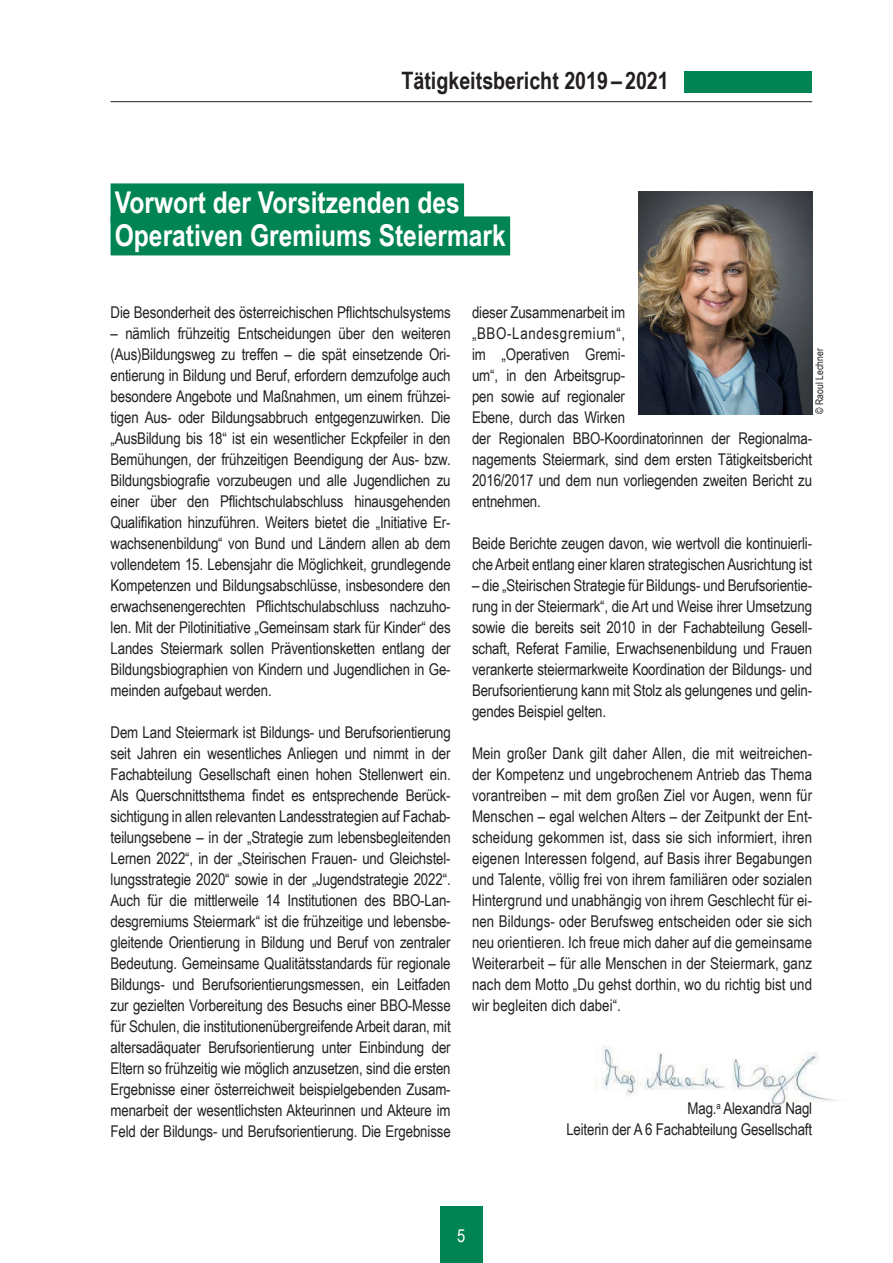
<style>
.page{position:relative;width:893px;height:1263px;background:#fff}
.page>*{position:absolute;margin:0;border:0;box-sizing:border-box;transform-origin:0 0}
.t1{font:700 30px/33px "Arial Narrow";color:#fff}
.t2{font:700 24px "Arial Narrow";color:#231f20}
.t3{font:18px "Arial Narrow";color:#fff}
.t4{font:16.2px/21px "Arial Narrow";letter-spacing:-.01em;color:#231f20;text-align:justify}
.t5{font:10.5px "Arial Narrow";letter-spacing:.005em;color:#231f20}
</style>
<div class="page">
<div style="left:685px;top:71px;width:127px;height:22px;background:#008454"></div>
<hr style="left:111px;top:101px;width:701px;height:1px;background:#231f20">
<div style="left:440px;top:1206px;width:43px;height:57px;background:#008454"></div>
<img style="left:595px;top:1046px;width:243px;height:63px">
<img style="left:639px;top:191px;width:173px;height:223px">
<div style="left:111px;top:183px;width:353px;height:39px;background:#008454"></div>
<div style="left:111px;top:216px;width:399px;height:39px;background:#008454"></div>
<h2 class="t2" style="left:401px;top:62px;width:269px">Tätigkeitsbericht 2019 – 2021</h2>
<h1 class="t1" style="left:115px;top:185px;width:393px">Vorwort der Vorsitzenden des<br>Operativen Gremiums Steiermark</h1>
<p class="t4" style="left:111px;top:301px;width:342px">Die Besonderheit des österreichischen Pflichtschulsystems</p>
<p class="t4" style="left:111px;top:322px;width:342px">– nämlich frühzeitig Entscheidungen über den weiteren (Aus)Bildungsweg zu treffen – die spät einsetzende Ori&shy;entierung in Bildung und Beruf, erfordern demzufolge auch besondere Angebote und Maßnahmen, um einem frühzei&shy;tigen Aus- oder Bildungsabbruch entgegenzuwirken. Die „AusBildung bis 18“ ist ein wesentlicher Eckpfeiler in den Bemühungen, der frühzeitigen Beendigung der Aus- bzw.<br>Bildungsbiografie vorzubeugen und alle Jugendlichen zu einer über den Pflichtschulabschluss hinausgehenden Qualifikation hinzuführen. Weiters bietet die „Initiative Er&shy;wachsenenbildung“ von Bund und Ländern allen ab dem vollendetem 15. Lebensjahr die Möglichkeit, grundlegende Kompetenzen und Bildungsabschlüsse, insbesondere den erwachsenengerechten Pflichtschulabschluss nachzuho&shy;len. Mit der Pilotinitiative „Gemeinsam stark für Kinder“ des Landes Steiermark sollen Präventionsketten entlang der Bildungsbiographien von Kindern und Jugendlichen in Ge&shy;meinden aufgebaut werden.</p>
<p class="t4" style="left:111px;top:721px;width:342px">Dem Land Steiermark ist Bildungs- und Berufsorientierung seit Jahren ein wesentliches Anliegen und nimmt in der Fachabteilung Gesellschaft einen hohen Stellenwert ein.<br>Als Querschnittsthema findet es entsprechende Berück&shy;sichtigung in allen relevanten Landesstrategien auf Fachab&shy;teilungsebene – in der „Strategie zum lebensbegleitenden Lernen 2022“, in der „Steirischen Frauen- und Gleichstel&shy;lungsstrategie 2020“ sowie in der „Jugendstrategie 2022“.<br>Auch für die mittlerweile 14 Institutionen des BBO-Lan&shy;desgremiums Steiermark“ ist die frühzeitige und lebensbe&shy;gleitende Orientierung in Bildung und Beruf von zentraler Bedeutung. Gemeinsame Qualitätsstandards für regionale Bildungs- und Berufsorientierungsmessen, ein Leitfaden zur gezielten Vorbereitung des Besuchs einer BBO-Messe für Schulen, die institutionenübergreifende Arbeit daran, mit altersadäquater Berufsorientierung unter Einbindung der Eltern so frühzeitig wie möglich anzusetzen, sind die ersten Ergebnisse einer österreichweit beispielgebenden Zusam&shy;menarbeit der wesentlichsten Akteurinnen und Akteure im Feld der Bildungs- und Berufsorientierung. Die Ergebnisse</p>
<p class="t4" style="left:472px;top:301px;width:155px">dieser Zusammenarbeit im „BBO-Landesgremium“, im „Operativen Gremi&shy;um“, in den Arbeitsgrup&shy;pen sowie auf regionaler Ebene, durch das Wirken</p>
<p class="t5" style="left:812px;top:414px;width:67px;rotate:-90deg">© Raoul Lechner</p>
<p class="t4" style="left:472px;top:427px;width:342px">der Regionalen BBO-Koordinatorinnen der Regionalma&shy;nagements Steiermark, sind dem ersten Tätigkeitsbericht 2016/2017 und dem nun vorliegenden zweiten Bericht zu entnehmen.</p>
<p class="t4" style="left:472px;top:532px;width:342px">Beide Berichte zeugen davon, wie wertvoll die kontinuierli&shy;che Arbeit entlang einer klaren strategischen Ausrichtung ist</p>
<p class="t4" style="left:472px;top:574px;width:342px">– die „Steirischen Strategie für Bildungs- und Berufsorientie&shy;rung in der Steiermark“, die Art und Weise ihrer Umsetzung sowie die bereits seit 2010 in der Fachabteilung Gesell&shy;schaft, Referat Familie, Erwachsenenbildung und Frauen verankerte steiermarkweite Koordination der Bildungs- und Berufsorientierung kann mit Stolz als gelungenes und gelin&shy;gendes Beispiel gelten.</p>
<p class="t4" style="left:472px;top:742px;width:342px">Mein großer Dank gilt daher Allen, die mit weitreichen&shy;der Kompetenz und ungebrochenem Antrieb das Thema vorantreiben – mit dem großen Ziel vor Augen, wenn für Menschen – egal welchen Alters – der Zeitpunkt der Ent&shy;scheidung gekommen ist, dass sie sich informiert, ihren eigenen Interessen folgend, auf Basis ihrer Begabungen und Talente, völlig frei von ihrem familiären oder sozialen Hintergrund und unabhängig von ihrem Geschlecht für ei&shy;nen Bildungs- oder Berufsweg entscheiden oder sie sich neu orientieren. Ich freue mich daher auf die gemeinsame Weiterarbeit – für alle Menschen in der Steiermark, ganz nach dem Motto „Du gehst dorthin, wo du richtig bist und wir begleiten dich dabei“.</p>
<p class="t4" style="left:566px;top:1097px;width:247px;text-align:right">Mag.<sup>a</sup> Alexandra Nagl<br>Leiterin der A 6 Fachabteilung Gesellschaft</p>
<p class="t3" style="left:457px;top:1222px;width:10px">5</p>
</div>
